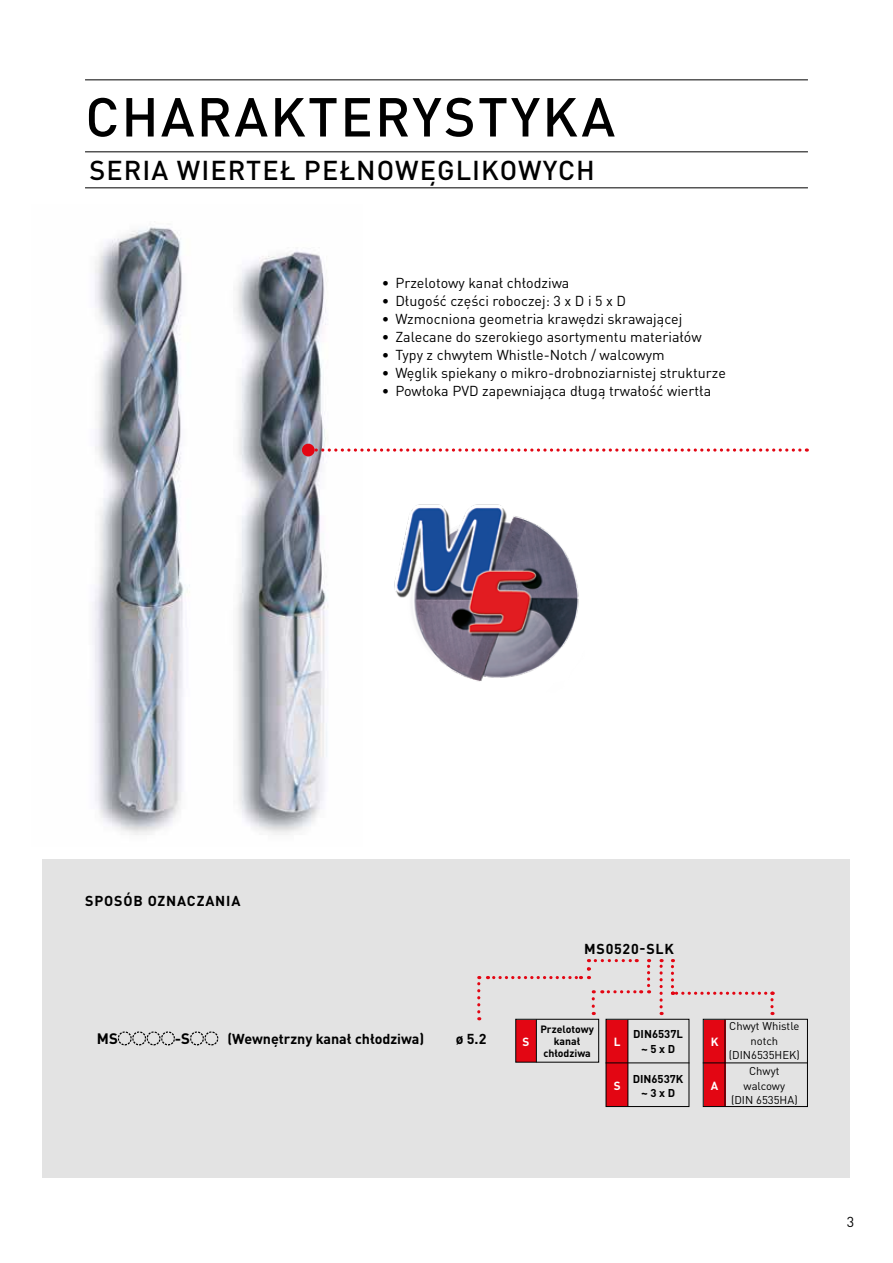
<style>
.page{position:relative;width:893px;height:1263px;background:#fff}
.page>*{position:absolute;margin:0;border:0;box-sizing:border-box;transform-origin:0 0}
.t1{font:500 54px "DIN Pro";letter-spacing:.04em;color:#000}
.t2{font:500 27px "DIN Pro";letter-spacing:.04em;color:#000}
.t3{font:700 15px "DIN Pro";color:#000}
.t4{font:14.25px "DIN Pro";color:#000}
.t5{font:700 14.25px "DIN Pro";color:#000}
.t6{font:700 14.25px "DIN Pro";letter-spacing:.06em;color:#000}
.t7{font:700 14.25px "DIN Pro";letter-spacing:.055em;color:#000}
.t8{font:700 14.25px "DIN Pro";letter-spacing:.02em;color:#000}
.t9{font:700 11.7px "DIN Pro";color:#fff}
.t10{font:11.25px/14.2px "DIN Pro";color:#000;text-align:center}
.t11{font:700 11.25px/14.2px "DIN Pro";color:#000;text-align:center}
.t12{font:700 10.5px/12px "DIN Pro";color:#000;text-align:center}
</style>
<div class="page">
<div style="left:43px;top:859px;width:807px;height:319px;background:#e3e3e3"></div>
<svg style="left:118px;top:1031px;width:57px;height:14px"></svg>
<svg style="left:190px;top:1031px;width:28px;height:14px"></svg>
<svg style="left:671px;top:959px;width:103px;height:56px"></svg>
<svg style="left:659px;top:959px;width:4px;height:56px"></svg>
<svg style="left:494px;top:976px;width:87px;height:3px"></svg>
<svg style="left:477px;top:976px;width:3px;height:44px"></svg>
<svg style="left:587px;top:959px;width:63px;height:47px"></svg>
<div style="left:516px;top:1020px;width:20px;height:42px;background:#e30613"></div>
<div style="left:515px;top:1019px;width:84px;height:44px;border:1px solid #000"></div>
<hr style="left:536px;top:1019px;width:1px;height:43px;background:#000">
<div style="left:607px;top:1020px;width:21px;height:42px;background:#e30613"></div>
<div style="left:607px;top:1063px;width:21px;height:43px;background:#e30613"></div>
<div style="left:605px;top:1019px;width:84px;height:88px;border:1px solid #000"></div>
<hr style="left:605px;top:1062px;width:84px;height:1px;background:#000">
<hr style="left:627px;top:1020px;width:1px;height:86px;background:#000">
<div style="left:704px;top:1020px;width:21px;height:42px;background:#e30613"></div>
<div style="left:704px;top:1063px;width:21px;height:43px;background:#e30613"></div>
<div style="left:703px;top:1019px;width:105px;height:88px;border:1px solid #000"></div>
<hr style="left:703px;top:1062px;width:105px;height:1px;background:#000">
<hr style="left:724px;top:1019px;width:1px;height:87px;background:#000">
<img style="left:394px;top:504px;width:185px;height:178px">
<img style="left:93px;top:227px;width:235px;height:608px">
<svg style="left:315px;top:448px;width:485px;height:4px"></svg>
<div style="left:302px;top:444px;width:13px;height:12px;background:#e30613;border-radius:50%"></div>
<hr style="left:85px;top:79px;width:723px;height:1px;background:#000">
<hr style="left:85px;top:151px;width:723px;height:1px;background:#000">
<hr style="left:85px;top:187px;width:723px;height:1px;background:#000">
<h1 class="t1" style="left:85px;top:73px;width:531px">CHARAKTERYSTYKA</h1>
<h2 class="t2" style="left:89px;top:148px;width:507px">SERIA WIERTEŁ PEŁNOWĘGLIKOWYCH</h2>
<p class="t4" style="left:382px;top:272px;width:189px">• Przelotowy kanał chłodziwa</p>
<p class="t4" style="left:382px;top:290px;width:246px">• Długość części roboczej: 3 x D i 5 x D</p>
<p class="t4" style="left:382px;top:308px;width:302px">• Wzmocniona geometria krawędzi skrawającej</p>
<p class="t4" style="left:382px;top:326px;width:321px">• Zalecane do szerokiego asortymentu materiałów</p>
<p class="t4" style="left:382px;top:344px;width:284px">• Typy z chwytem Whistle-Notch / walcowym</p>
<p class="t4" style="left:382px;top:362px;width:346px">• Węglik spiekany o mikro-drobnoziarnistej strukturze</p>
<p class="t4" style="left:382px;top:380px;width:331px">• Powłoka PVD zapewniająca długą trwałość wiertła</p>
<p class="t6" style="left:85px;top:889px;width:157px">SPOSÓB OZNACZANIA</p>
<p class="t5" style="left:227px;top:1027px;width:198px">(Wewnętrzny kanał chłodziwa)</p>
<p class="t3" style="left:97px;top:1026px;width:22px">MS</p>
<p class="t3" style="left:175px;top:1026px;width:17px">-S</p>
<p class="t8" style="left:456px;top:1027px;width:32px">ø 5.2</p>
<p class="t7" style="left:584px;top:937px;width:92px">MS0520-SLK</p>
<p class="t12" style="left:540px;top:1022px;width:55px">Przelotowy kanał chłodziwa</p>
<p class="t10" style="left:729px;top:1018px;width:73px">Chwyt Whistle notch (DIN6535HEK)</p>
<p class="t10" style="left:731px;top:1063px;width:68px">Chwyt walcowy (DIN 6535HA)</p>
<p class="t11" style="left:633px;top:1026px;width:51px">DIN6537L ~ 5 x D</p>
<p class="t11" style="left:633px;top:1070px;width:52px">DIN6537K ~ 3 x D</p>
<p class="t9" style="left:523px;top:1032px;width:8px">S</p>
<p class="t9" style="left:614px;top:1032px;width:8px">L</p>
<p class="t9" style="left:614px;top:1076px;width:8px">S</p>
<p class="t9" style="left:711px;top:1032px;width:9px">K</p>
<p class="t9" style="left:711px;top:1076px;width:9px">A</p>
<p class="t4" style="left:847px;top:1210px;width:9px">3</p>
</div>
